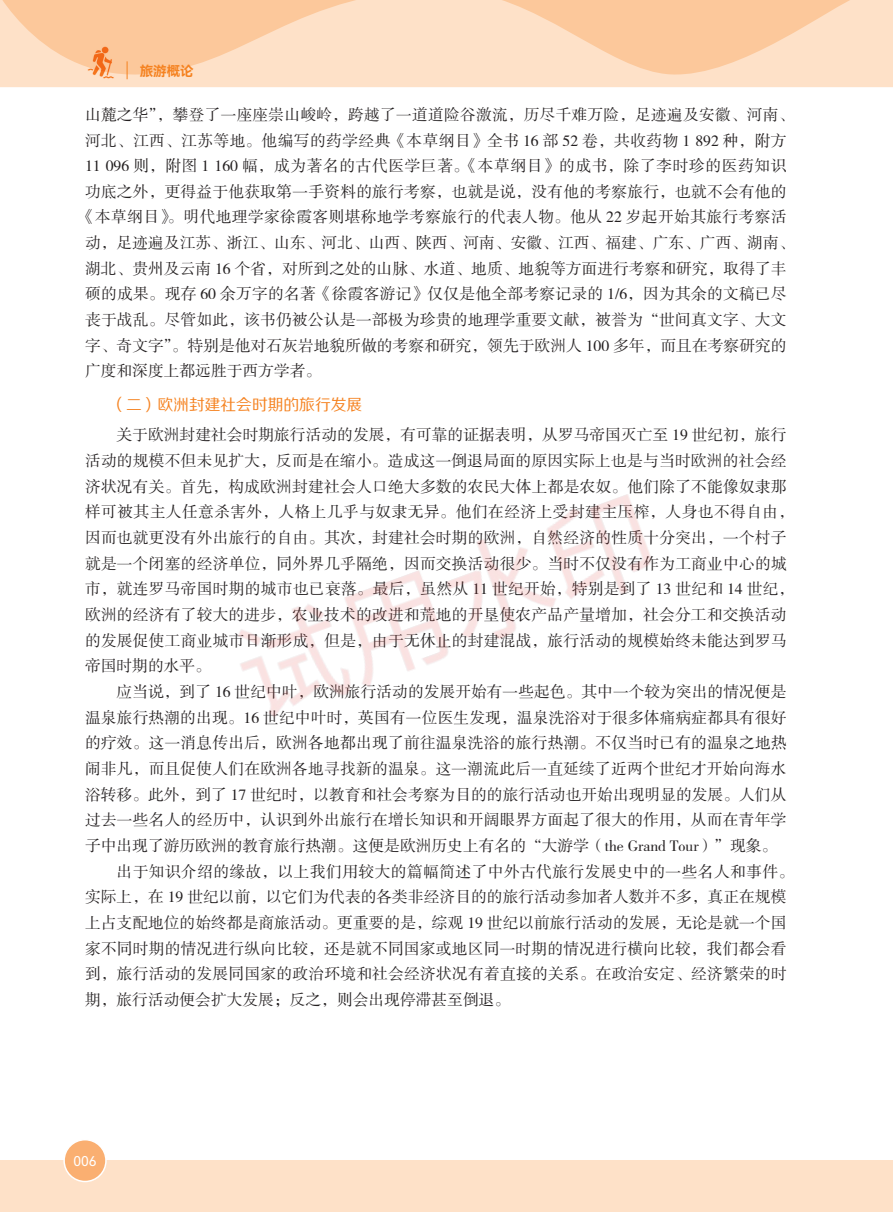
<style>
.page{position:relative;width:893px;height:1212px;background:#fff}
.page>*{position:absolute;margin:0;border:0;box-sizing:border-box;transform-origin:0 0}
.正文{font:15.75px/25.7px "FZSSK GBK1 0";letter-spacing:.015em;color:#231f20}
.正文-2{font:15.75px "FZSSK GBK1 0";letter-spacing:.035em;color:#231f20}
.一{font:15.75px "FZZHJW GB1 0";color:#f58220}
.t1{font:13.5px "Harmony OS Sans SC Bold";color:#f58220}
.t2{font:13.5px "Harmony OS Sans SC";color:#fff}
</style>
<div class="page">
<svg style="left:0;top:0;width:893px;height:87px;fill:#fee1c8"></svg>
<div style="left:0;top:1160px;width:893px;height:52px;background:#fee1c8"></div>
<div style="left:64px;top:1140px;width:42px;height:41px;background:#faaf71;border-radius:50%"></div>
<div style="left:63px;top:1139px;width:44px;height:43px;border:2px solid #fff;border-radius:50%"></div>
<svg style="left:127px;top:61px;width:1px;height:18px"></svg>
<img style="left:85px;top:43px;width:32px;height:36px">
<img style="left:238px;top:494px;width:413px;height:224px">
<p class="t1" style="left:140px;top:61px;width:56px">旅游概论</p>
<p class="正文" style="left:85px;top:102px;width:711px">山麓之华”，攀登了一座座崇山峻岭，跨越了一道道险谷激流，历尽千难万险，足迹遍及安徽、河南、</p>
<p class="正文" style="left:85px;top:128px;width:703px">河北、江西、江苏等地。他编写的药学经典《本草纲目》全书 16 部 52 卷，共收药物 1 892 种，附方</p>
<p class="正文-2" style="left:85px;top:157px;width:703px">11 096 则，附图 1 160 幅，成为著名的古代医学巨著。《本草纲目》的成书，除了李时珍的医药知识</p>
<p class="正文" style="left:85px;top:179px;width:703px">功底之外，更得益于他获取第一手资料的旅行考察，也就是说，没有他的考察旅行，也就不会有他的</p>
<p class="正文" style="left:79px;top:205px;width:709px">《本草纲目》。明代地理学家徐霞客则堪称地学考察旅行的代表人物。他从 22 岁起开始其旅行考察活</p>
<p class="正文" style="left:85px;top:230px;width:711px">动，足迹遍及江苏、浙江、山东、河北、山西、陕西、河南、安徽、江西、福建、广东、广西、湖南、</p>
<p class="正文" style="left:85px;top:256px;width:703px">湖北、贵州及云南 16 个省，对所到之处的山脉、水道、地质、地貌等方面进行考察和研究，取得了丰</p>
<p class="正文" style="left:85px;top:282px;width:703px">硕的成果。现存 60 余万字的名著《徐霞客游记》仅仅是他全部考察记录的 1/6，因为其余的文稿已尽</p>
<p class="正文" style="left:85px;top:307px;width:703px">丧于战乱。尽管如此，该书仍被公认是一部极为珍贵的地理学重要文献，被誉为“世间真文字、大文</p>
<p class="正文" style="left:85px;top:333px;width:703px">字、奇文字”。特别是他对石灰岩地貌所做的考察和研究，领先于欧洲人 100 多年，而且在考察研究的</p>
<p class="正文" style="left:85px;top:359px;width:238px">广度和深度上都远胜于西方学者。</p>
<p class="一" style="left:110px;top:396px;width:253px">（二）欧洲封建社会时期的旅行发展</p>
<p class="正文" style="left:85px;top:423px;width:711px;text-indent:31px">关于欧洲封建社会时期旅行活动的发展，有可靠的证据表明，从罗马帝国灭亡至 19 世纪初，旅行活动的规模不但未见扩大，反而是在缩小。造成这一倒退局面的原因实际上也是与当时欧洲的社会经济状况有关。首先，构成欧洲封建社会人口绝大多数的农民大体上都是农奴。他们除了不能像奴隶那样可被其主人任意杀害外，人格上几乎与奴隶无异。他们在经济上受封建主压榨，人身也不得自由，因而也就更没有外出旅行的自由。其次，封建社会时期的欧洲，自然经济的性质十分突出，一个村子就是一个闭塞的经济单位，同外界几乎隔绝，因而交换活动很少。当时不仅没有作为工商业中心的城市，就连罗马帝国时期的城市也已衰落。最后，虽然从 11 世纪开始，特别是到了 13 世纪和 14 世纪，欧洲的经济有了较大的进步，农业技术的改进和荒地的开垦使农产品产量增加，社会分工和交换活动的发展促使工商业城市日渐形成，但是，由于无休止的封建混战，旅行活动的规模始终未能达到罗马帝国时期的水平。</p>
<p class="正文" style="left:85px;top:679px;width:703px;text-align:justify;text-indent:31px">应当说，到了 16 世纪中叶，欧洲旅行活动的发展开始有一些起色。其中一个较为突出的情况便是温泉旅行热潮的出现。16 世纪中叶时，英国有一位医生发现，温泉洗浴对于很多体痛病症都具有很好的疗效。这一消息传出后，欧洲各地都出现了前往温泉洗浴的旅行热潮。不仅当时已有的温泉之地热闹非凡，而且促使人们在欧洲各地寻找新的温泉。这一潮流此后一直延续了近两个世纪才开始向海水浴转移。此外，到了 17 世纪时，以教育和社会考察为目的的旅行活动也开始出现明显的发展。人们从过去一些名人的经历中，认识到外出旅行在增长知识和开阔眼界方面起了很大的作用，从而在青年学子中出现了游历欧洲的教育旅行热潮。这便是欧洲历史上有名的“大游学（the Grand Tour）”现象。</p>
<p class="正文" style="left:85px;top:859px;width:710px;text-indent:31px">出于知识介绍的缘故，以上我们用较大的篇幅简述了中外古代旅行发展史中的一些名人和事件。实际上，在 19 世纪以前，以它们为代表的各类非经济目的的旅行活动参加者人数并不多，真正在规模上占支配地位的始终都是商旅活动。更重要的是，综观 19 世纪以前旅行活动的发展，无论是就一个国家不同时期的情况进行纵向比较，还是就不同国家或地区同一时期的情况进行横向比较，我们都会看到，旅行活动的发展同国家的政治环境和社会经济状况有着直接的关系。在政治安定、经济繁荣的时期，旅行活动便会扩大发展；反之，则会出现停滞甚至倒退。</p>
<p class="t2" style="left:73px;top:1151px;width:25px">006</p>
</div>
